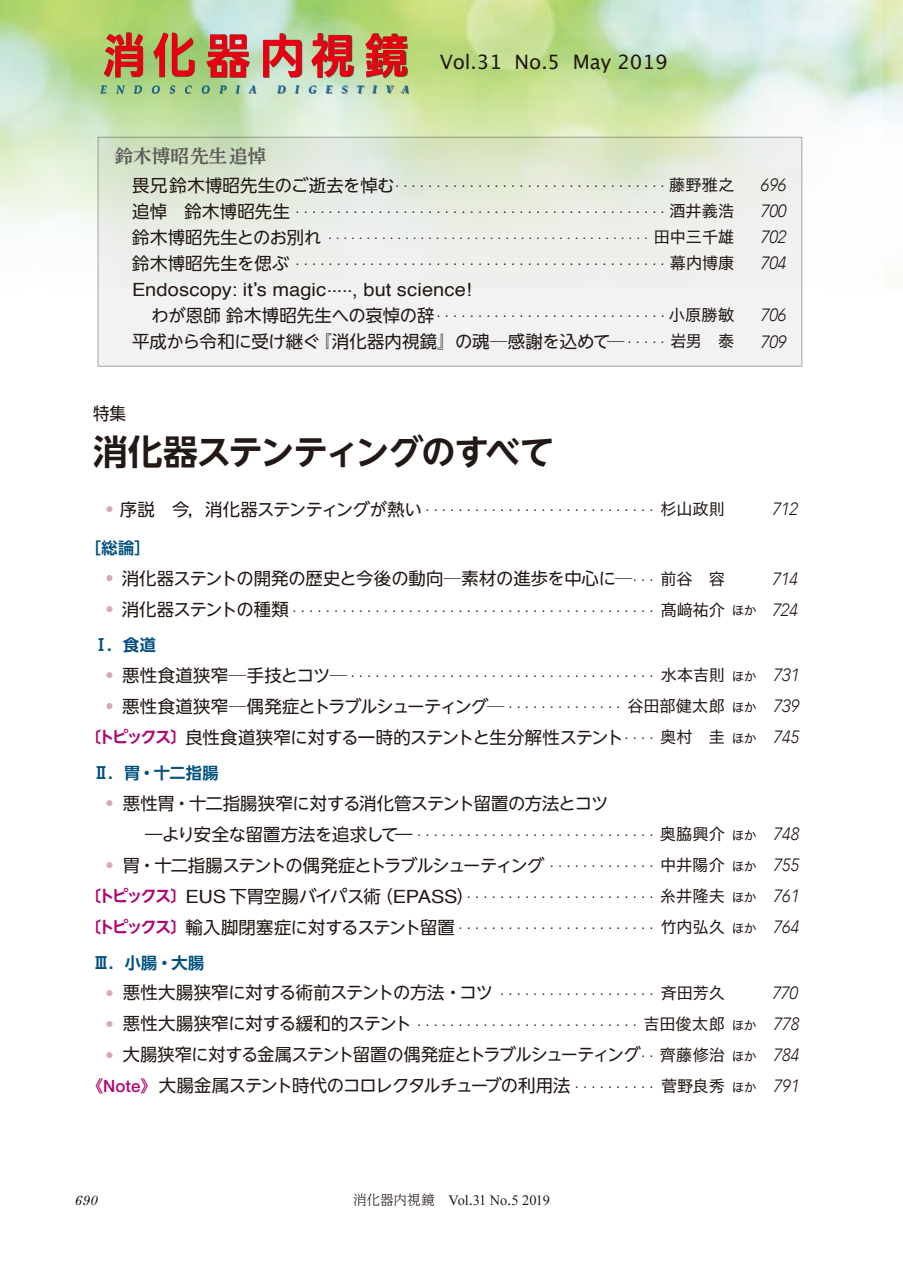
<style>
.page{position:relative;width:903px;height:1275px;background:#fff}
.page>*{position:absolute;margin:0;border:0;box-sizing:border-box;transform-origin:0 0}
.t1{font:700 34.65px "UD Shin Go NT Pr 6 De";letter-spacing:-.045em;color:#221815}
.t2{font:19.78px "Lucida Grande";color:#221815}
.t3{font:18.55px "P Shuei Yobu Min Std B";color:#5c5a5a}
.t4{font:18.2px "Helvetica";letter-spacing:.005em;color:#221815;scale:1.1 1}
.t5{font:300 17.32px/31px "Helvetica LT Std";color:#221815}
.t6{font:17.32px/31px "UD Shin Go NT Pr 6";letter-spacing:-.025em;color:#221815;text-align:right}
.t7{font:17.32px/31px "UD Shin Go NT Pr 6";letter-spacing:-.045em;color:#221815;text-align:right}
.t8{font:17.32px "UD Shin Go NT Pr 6";letter-spacing:-.07em;color:#221815}
.t9{font:italic 300 17.32px "Vectora LH";color:#221815;scale:.95 1}
.t10{font:17.32px "UD Shin Go NT Pr 6";letter-spacing:-.025em;color:#221815;scale:.95 1}
.t11{font:700 16.1px "UD Shin Go NT Pr 6 De";letter-spacing:.025em;color:#00517e}
.t12{font:300 15.75px "Helvetica LT Std";color:#221815}
.t13{font:14.35px "Times New Roman";letter-spacing:-.03em;color:#221815}
.t14{font:italic 13.65px "Century Schoolbook";color:#221815}
.t15{font:italic 700 11.03px "Palatino";letter-spacing:.885em;color:#0068b7;scale:.95 1}
.s1{font-family:"UD Shin Go NT Pr 6";font-weight:400}
.s2{font-family:"UD Shin Go NT Pr 6";font-weight:400;font-size:17.32px}
.s3{font-family:"Hira Kaku Std N W4";font-weight:400;font-size:16.1px}
.s4{font-family:"UD Shin Go NT Pr 6";font-size:17.32px}
.s5{font-family:"Hira Kaku Std N W4";font-size:16.1px}
.s6{font-family:"Vectora LH";font-style:italic}
.s7{font-family:"Hira Kaku Std N W4";font-size:12.42px}
.s8{font-family:"Vectora LH";font-weight:300;font-style:italic}
.s9{font-family:"UD Shin Go NT Pr 6 De";font-weight:700;font-size:16.1px;color:#af0772}
.s10{font-family:"Helvetica";font-weight:400;font-size:18.2px}
.s11{font-family:"Helvetica Neue LT Std";font-weight:500;font-size:16.97px;color:#af0772}
.s12{font-family:"Reim Yonz Pr 6 N";font-weight:300;font-size:13.65px}
</style>
<div class="page">
<img style="left:0;top:0;width:903px;height:289px">
<svg style="left:100px;top:139px;width:700px;height:225px;fill:#eff0ed"></svg>
<div style="left:101px;top:33px;width:308px;height:61px;background:#221815;opacity:.75"></div>
<img style="left:104px;top:33px;width:303px;height:45px">
<p class="t15" style="left:101px;top:80px;width:166px">ENDOSCOPIA</p>
<p class="t15" style="left:277px;top:80px;width:140px">DIGESTIVA</p>
<p class="t2" style="left:440px;top:51px;width:229px">Vol.31 No.5 May 2019</p>
<p class="t3" style="left:115px;top:143px;width:153px">鈴木博昭先生追悼</p>
<p class="t5" style="left:132px;top:165px;width:604px"><span class="s1">畏兄鈴木博昭先生のご逝去を悼む</span>.................................<sub>藤野雅之</sub></p>
<p class="t9" style="left:761px;top:175px;width:28px">696</p>
<p class="t5" style="left:132px;top:191px;width:604px"><span class="s1">追悼　鈴木博昭先生</span>.............................................<sub>酒井義浩</sub></p>
<p class="t9" style="left:761px;top:201px;width:28px">700</p>
<p class="t12" style="left:132px;top:223px;width:603px"><span class="s2">鈴木博昭先生とのお別れ</span> .......................................... <span class="s3">田中三千雄</span></p>
<p class="t9" style="left:761px;top:227px;width:28px">702</p>
<p class="t5" style="left:132px;top:243px;width:604px"><span class="s1">鈴木博昭先生を偲ぶ</span> .............................................<sub>幕内博康</sub></p>
<p class="t9" style="left:761px;top:253px;width:28px">704</p>
<p class="t4" style="left:132px;top:275px;width:310px">Endoscopy: it<span class="s4">’</span>s magic....., but science!</p>
<p class="t5" style="left:151px;top:295px;width:584px"><span class="s1">わが恩師鈴木博昭先生への哀悼の辞</span>............................<sub>小原勝敏</sub></p>
<p class="t9" style="left:761px;top:305px;width:28px">706</p>
<p class="t6" style="left:132px;top:325px;width:604px">平成から令和に受け継ぐ『消化器内視鏡』の魂─感謝を込めて─<sup>.</sup> <sup>.</sup> <sup>.</sup> <sup>.</sup> <sup>.</sup> <span class="s5">岩男　泰</span></p>
<p class="t9" style="left:761px;top:331px;width:28px">709</p>
<p class="t10" style="left:93px;top:400px;width:36px">特集</p>
<h1 class="t1" style="left:93px;top:424px;width:463px">消化器ステンティングのすべて</h1>
<p class="t5" style="left:120px;top:489px;width:607px"><span class="s1">序説　今，消化器ステンティングが熱い</span>............................ <sub>杉山政則</sub></p>
<p class="t9" style="left:773px;top:499px;width:28px">712</p>
<p class="t11" style="left:85px;top:535px;width:67px">［総論］</p>
<p class="t6" style="left:122px;top:563px;width:605px">消化器ステントの開発の歴史と今後の動向─素材の進歩を中心に─<sup>.</sup> <sup>.</sup> <sup>.</sup> <span class="s5">前谷　容</span></p>
<p class="t9" style="left:773px;top:568px;width:28px">714</p>
<p class="t5" style="left:122px;top:590px;width:678px"><span class="s1">消化器ステントの種類</span>............................................ <sub>髙﨑祐介</sub><sub>ほか</sub> <span class="s6">724</span></p>
<p class="t11" style="left:93px;top:632px;width:64px">Ⅰ．食道</p>
<p class="t5" style="left:122px;top:655px;width:679px"><span class="s1">悪性食道狭窄─手技とコツ─</span>..................................... <sub>水本吉則</sub> <sub>ほか</sub> <span class="s6">731</span></p>
<p class="t6" style="left:85px;top:690px;width:716px">悪性食道狭窄─偶発症とトラブルシューティング─ <sup>.</sup> <sup>.</sup> <sup>.</sup> <sup>.</sup> <sup>.</sup> <sup>.</sup> <sup>.</sup> <sup>.</sup> <sup>.</sup> <sup>.</sup> <sup>.</sup> <sup>.</sup> <sup>.</sup> <sup>.</sup> <span class="s5">谷田部健太郎</span> <span class="s7">ほか</span> <span class="s8">739<br></span><span class="s9">〔トピックス〕</span>良性食道狭窄に対する一時的ステントと生分解性ステント<sup>.</sup> <sup>.</sup> <sup>.</sup> <sup>.</sup> <span class="s5">奥村　圭</span> <span class="s7">ほか</span> <span class="s8">745</span></p>
<p class="t11" style="left:93px;top:759px;width:127px">Ⅱ．胃・十二指腸</p>
<p class="t6" style="left:123px;top:787px;width:487px">悪性胃・十二指腸狭窄に対する消化管ステント留置の方法とコツ</p>
<p class="t5" style="left:93px;top:814px;width:708px"><span class="s1">　　　―より安全な留置方法を追求して―</span>............................. <sub>奥脇興介</sub> <sub>ほか</sub> <span class="s6">748</span></p>
<p class="t8" style="left:123px;top:851px;width:678px">胃・十二指腸ステントの偶発症とトラブルシューティング <sup>.</sup> <sup>.</sup> <sup>.</sup> <sup>.</sup> <sup>.</sup> <sup>.</sup> <sup>.</sup> <sup>.</sup> <sup>.</sup> <sup>.</sup> <sup>.</sup> <sup>.</sup> <sup>.</sup> <span class="s5">中井陽介</span> <span class="s7">ほか</span> <span class="s8">755</span></p>
<p class="t5" style="left:85px;top:876px;width:716px"><sub>〔トピックス〕</sub><span class="s10">EUS</span> <span class="s1">下胃空腸バイパス術（</span><span class="s10">EPASS</span><span class="s1">）</span>. . . . . . . . . . . . . . . . . . . . . . . <sub>糸井隆夫</sub> <sub>ほか</sub> <span class="s6">761</span><sub>〔トピックス〕</sub><span class="s1">輸入脚閉塞症に対するステント留置</span> . . . . . . . . . . . . . . . . . . . . . . . . <sub>竹内弘久</sub> <sub>ほか</sub> <span class="s6">764</span></p>
<p class="t11" style="left:93px;top:949px;width:113px">Ⅲ．小腸・大腸</p>
<p class="t6" style="left:123px;top:977px;width:603px">悪性大腸狭窄に対する術前ステントの方法・コツ <sup>.</sup> <sup>.</sup> <sup>.</sup> <sup>.</sup> <sup>.</sup> <sup>.</sup> <sup>.</sup> <sup>.</sup> <sup>.</sup> <sup>.</sup> <sup>.</sup> <sup>.</sup> <sup>.</sup> <sup>.</sup> <sup>.</sup> <sup>.</sup> <sup>.</sup> <sup>.</sup> <sup>.</sup> <span class="s5">斉田芳久</span></p>
<p class="t9" style="left:773px;top:982px;width:28px">770</p>
<p class="t5" style="left:123px;top:1004px;width:678px"><span class="s1">悪性大腸狭窄に対する緩和的ステント</span>........................... <sub>吉田俊太郎</sub> <sub>ほか</sub> <span class="s6">778</span></p>
<p class="t7" style="left:87px;top:1039px;width:714px">大腸狭窄に対する金属ステント留置の偶発症とトラブルシューティング<sup>.</sup> <sup>.</sup> <span class="s5">齊藤修治</span> <span class="s7">ほか</span> <span class="s8">784</span><span class="s9">《</span><span class="s11">Note</span><span class="s9">》</span>大腸金属ステント時代のコロレクタルチューブの利用法 <sup>.</sup> <sup>.</sup> <sup>.</sup> <sup>.</sup> <sup>.</sup> <sup>.</sup> <sup>.</sup> <sup>.</sup> <sup>.</sup> <sup>.</sup> <span class="s5">菅野良秀</span> <span class="s7">ほか</span> <span class="s8">791</span></p>
<p class="t14" style="left:74px;top:1192px;width:25px">690</p>
<p class="t13" style="left:353px;top:1191px;width:198px"><span class="s12">消化器内視鏡　</span>Vol<span class="s12">.</span>31 No<span class="s12">.</span>5 2019</p>
</div>
